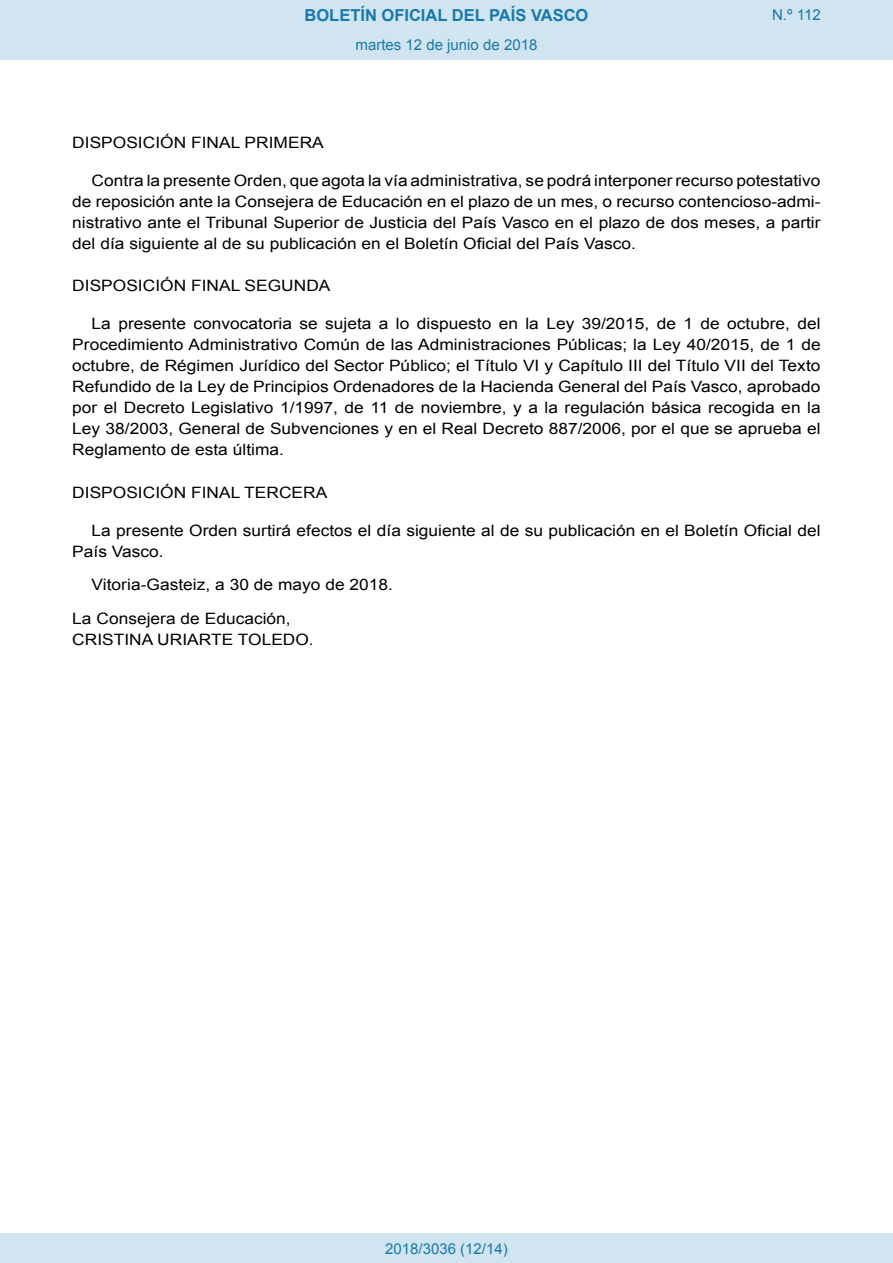
<style>
.page{position:relative;width:893px;height:1263px;background:#fff}
.page>*{position:absolute;margin:0;border:0;box-sizing:border-box;transform-origin:0 0}
.t1{font:700 16.5px "Arial";color:#1879ad}
.BOPVDetalle{font:15.6px/21px "Arial";color:#000;text-align:justify;scale:1.11 1}
.BOPVDisposicion{font:15.6px "Arial";color:#000;scale:1.11 1}
.BOPVFirmaLugFec{font:15.6px "Arial";color:#000;scale:1.11 1}
.BOPVFirmaPuesto{font:15.6px "Arial";color:#000;scale:1.11 1}
.BOPVFirmaNombre{font:15.6px "Arial";color:#000;scale:1.11 1}
.Paginacion_Centro{font:15px "Arial";color:#1879ad}
</style>
<div class="page">
<div style="left:0;top:0;width:893px;height:60px;background:#d0e5f0"></div>
<div style="left:0;top:1233px;width:893px;height:30px;background:#d0e5f0"></div>
<p class="t1" style="left:305px;top:4px;width:285px">BOLETÍN OFICIAL DEL PAÍS VASCO</p>
<p class="Paginacion_Centro" style="left:356px;top:35px;width:183px">martes 12 de junio de 2018</p>
<p class="Paginacion_Centro" style="left:772px;top:5px;width:50px">N.º 112</p>
<p class="BOPVDisposicion" style="left:72px;top:132px;width:228px">DISPOSICIÓN FINAL PRIMERA</p>
<p class="BOPVDetalle" style="left:72px;top:170px;width:676px;text-indent:19px">Contra la presente Orden, que agota la vía administrativa, se podrá interponer recurso potestativo de reposición ante la Consejera de Educación en el plazo de un mes, o recurso contencioso-admi&shy;nistrativo ante el Tribunal Superior de Justicia del País Vasco en el plazo de dos meses, a partir del día siguiente al de su publicación en el Boletín Oficial del País Vasco.</p>
<p class="BOPVDisposicion" style="left:72px;top:276px;width:234px">DISPOSICIÓN FINAL SEGUNDA</p>
<p class="BOPVDetalle" style="left:72px;top:314px;width:676px;text-indent:19px">La presente convocatoria se sujeta a lo dispuesto en la Ley 39/2015, de 1 de octubre, del Procedimiento Administrativo Común de las Administraciones Públicas; la Ley 40/2015, de 1 de octubre, de Régimen Jurídico del Sector Público; el Título VI y Capítulo III del Título VII del Texto Refundido de la Ley de Principios Ordenadores de la Hacienda General del País Vasco, aprobado por el Decreto Legislativo 1/1997, de 11 de noviembre, y a la regulación básica recogida en la Ley 38/2003, General de Subvenciones y en el Real Decreto 887/2006, por el que se aprueba el Reglamento de esta última.</p>
<p class="BOPVDisposicion" style="left:72px;top:482px;width:231px">DISPOSICIÓN FINAL TERCERA</p>
<p class="BOPVDetalle" style="left:72px;top:520px;width:676px;text-indent:19px">La presente Orden surtirá efectos el día siguiente al de su publicación en el Boletín Oficial del<br>País Vasco.</p>
<p class="BOPVFirmaLugFec" style="left:92px;top:575px;width:273px">Vitoria-Gasteiz, a 30 de mayo de 2018.</p>
<p class="BOPVFirmaPuesto" style="left:72px;top:608px;width:198px">La Consejera de Educación,</p>
<p class="BOPVFirmaNombre" style="left:72px;top:629px;width:219px">CRISTINA URIARTE TOLEDO.</p>
<p class="Paginacion_Centro" style="left:385px;top:1238px;width:124px">2018/3036 (12/14)</p>
</div>
